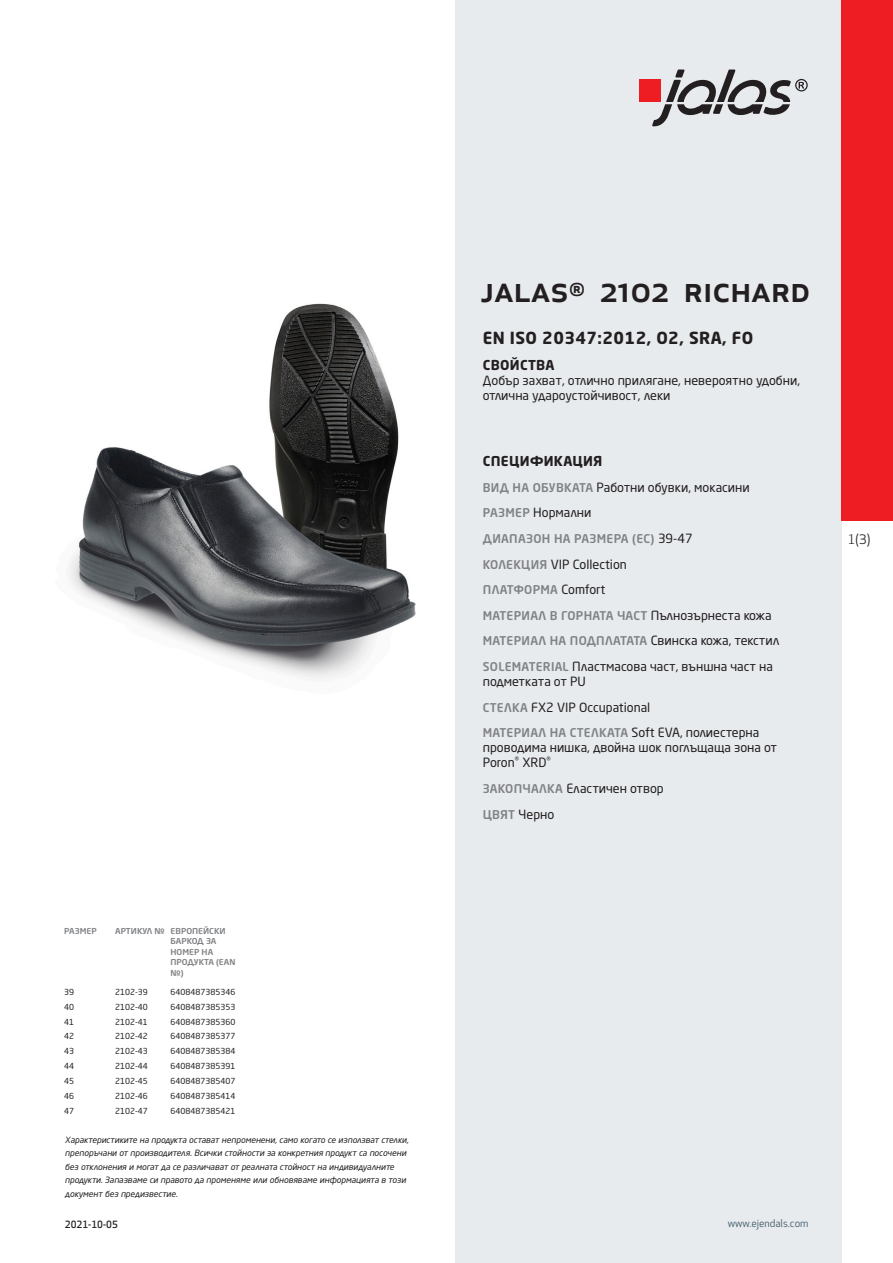
<style>
.page{position:relative;width:893px;height:1263px;background:#fff}
.page>*{position:absolute;margin:0;border:0;box-sizing:border-box;transform-origin:0 0}
.prodname{font:500 36px "Apex New";color:#231f20}
.Funktion_body{font:700 16.5px "Neo Sans Pro Cyr";letter-spacing:.025em;color:#231f20}
.Funktion_body-2{font:700 13.5px "Neo Sans Pro Cyr";letter-spacing:.025em;color:#231f20}
.t1{font:12.75px "Apex New";color:#231f20}
.Funktion_body-3{font:12.6px/15px "Neo Sans Pro Cyr";color:#231f20}
.Funktion_body-4{font:500 12px "Neo Sans Pro Cyr";letter-spacing:.025em;color:#808285}
.t2{font:10.5px "Apex New";color:#405968}
.t3{font:500 9.75px "Apex New";color:#231f20}
.t4{font:italic 8.55px/13.5px "Neo Sans Pro Cyr";color:#231f20}
.ArticleTable_body{font:8.25px "Neo Sans Pro Cyr";color:#231f20}
.ArticeTable_header{font:500 8.1px/10.5px "Neo Sans Pro Cyr";color:#808285;scale:1.06 1}
.s1{font-weight:500;font-size:12px;color:#808285}
.s2{font-weight:400;font-size:12.6px;color:#231f20}
</style>
<div class="page">
<div style="left:455px;top:0;width:387px;height:1263px;background:#e8ebee"></div>
<div style="left:639px;top:80px;width:22px;height:22px;background:#ee1d23"></div>
<svg style="left:652px;top:70px;width:156px;height:56px"></svg>
<div style="left:842px;top:0;width:51px;height:520px;background:#ee1d23"></div>
<img style="left:69px;top:304px;width:346px;height:374px">
<p class="ArticeTable_header" style="left:64px;top:925px;width:32px">РАЗМЕР</p>
<p class="ArticeTable_header" style="left:115px;top:925px;width:48px">АРТИКУЛ №</p>
<p class="ArticeTable_header" style="left:171px;top:925px;width:63px">ЕВРОПЕЙСКИ<br>БАРКОД ЗА<br>НОМЕР НА<br>ПРОДУКТА (EAN №)</p>
<p class="ArticleTable_body" style="left:64px;top:987px;width:11px">39</p>
<p class="ArticleTable_body" style="left:115px;top:987px;width:34px">2102-39</p>
<p class="ArticleTable_body" style="left:171px;top:987px;width:66px">6408487385346</p>
<p class="ArticleTable_body" style="left:64px;top:1002px;width:11px">40</p>
<p class="ArticleTable_body" style="left:115px;top:1002px;width:34px">2102-40</p>
<p class="ArticleTable_body" style="left:171px;top:1002px;width:66px">6408487385353</p>
<p class="ArticleTable_body" style="left:64px;top:1016px;width:11px">41</p>
<p class="ArticleTable_body" style="left:115px;top:1016px;width:34px">2102-41</p>
<p class="ArticleTable_body" style="left:171px;top:1016px;width:66px">6408487385360</p>
<p class="ArticleTable_body" style="left:64px;top:1031px;width:11px">42</p>
<p class="ArticleTable_body" style="left:115px;top:1031px;width:34px">2102-42</p>
<p class="ArticleTable_body" style="left:171px;top:1031px;width:66px">6408487385377</p>
<p class="ArticleTable_body" style="left:64px;top:1046px;width:11px">43</p>
<p class="ArticleTable_body" style="left:115px;top:1046px;width:34px">2102-43</p>
<p class="ArticleTable_body" style="left:171px;top:1046px;width:66px">6408487385384</p>
<p class="ArticleTable_body" style="left:64px;top:1061px;width:11px">44</p>
<p class="ArticleTable_body" style="left:115px;top:1061px;width:34px">2102-44</p>
<p class="ArticleTable_body" style="left:171px;top:1061px;width:66px">6408487385391</p>
<p class="ArticleTable_body" style="left:64px;top:1076px;width:11px">45</p>
<p class="ArticleTable_body" style="left:115px;top:1076px;width:34px">2102-45</p>
<p class="ArticleTable_body" style="left:171px;top:1076px;width:66px">6408487385407</p>
<p class="ArticleTable_body" style="left:64px;top:1091px;width:11px">46</p>
<p class="ArticleTable_body" style="left:115px;top:1091px;width:34px">2102-46</p>
<p class="ArticleTable_body" style="left:171px;top:1091px;width:66px">6408487385414</p>
<p class="ArticleTable_body" style="left:64px;top:1105px;width:11px">47</p>
<p class="ArticleTable_body" style="left:115px;top:1105px;width:34px">2102-47</p>
<p class="ArticleTable_body" style="left:171px;top:1105px;width:66px">6408487385421</p>
<p class="t4" style="left:65px;top:1132px;width:345px">Характеристиките на продукта остават непроменени, само когато се използват стелки, препоръчани от производителя. Всички стойности за конкретния продукт са посочени без отклонения и могат да се различават от реалната стойност на индивидуалните продукти. Запазваме си правото да променяме или обновяваме информацията в този документ без предизвестие.</p>
<p class="t3" style="left:65px;top:1218px;width:54px">2021-10-05</p>
<p class="prodname" style="left:480px;top:265px;width:331px">JALAS<sup>®</sup> 2102 RICHARD</p>
<p class="Funktion_body" style="left:483px;top:327px;width:272px">EN ISO 20347:2012, O2, SRA, FO</p>
<p class="Funktion_body-2" style="left:483px;top:356px;width:73px">СВОЙСТВА</p>
<p class="Funktion_body-3" style="left:483px;top:372px;width:319px">Добър захват, отлично прилягане, невероятно удобни, отлична удароустойчивост, леки</p>
<p class="Funktion_body-2" style="left:483px;top:452px;width:121px">СПЕЦИФИКАЦИЯ</p>
<p class="Funktion_body-3" style="left:483px;top:479px;width:268px"><span class="s1">ВИД НА ОБУВКАТА</span> Работни обувки, мокасини</p>
<p class="Funktion_body-3" style="left:483px;top:505px;width:110px"><span class="s1">РАЗМЕР</span> Нормални</p>
<p class="Funktion_body-4" style="left:483px;top:531px;width:211px">ДИАПАЗОН НА РАЗМЕРА (ЕС) <span class="s2">39-47</span></p>
<p class="Funktion_body-3" style="left:483px;top:556px;width:146px"><span class="s1">КОЛЕКЦИЯ</span> VIP Collection</p>
<p class="Funktion_body-4" style="left:483px;top:582px;width:124px">ПЛАТФОРМА <span class="s2">Comfort</span></p>
<p class="Funktion_body-4" style="left:483px;top:608px;width:290px">МАТЕРИАЛ В ГОРНАТА ЧАСТ <span class="s2">Пълнозърнеста кожа</span></p>
<p class="Funktion_body-4" style="left:483px;top:633px;width:298px">МАТЕРИАЛ НА ПОДПЛАТАТА <span class="s2">Свинска кожа, текстил</span></p>
<p class="Funktion_body-3" style="left:483px;top:659px;width:292px"><span class="s1">SOLEMATERIAL</span> Пластмасова част, външна част на подметката от PU</p>
<p class="Funktion_body-3" style="left:483px;top:699px;width:169px"><span class="s1">СТЕЛКА</span> FX2 VIP Occupational</p>
<p class="Funktion_body-3" style="left:483px;top:725px;width:296px"><span class="s1">МАТЕРИАЛ НА СТЕЛКАТА</span> Soft EVA, полиестерна проводима нишка, двойна шок поглъщаща зона от<br>Poron<sup>®</sup> XRD<sup>®</sup></p>
<p class="Funktion_body-3" style="left:483px;top:781px;width:182px"><span class="s1">ЗАКОПЧАЛКА</span> Еластичен отвор</p>
<p class="Funktion_body-3" style="left:483px;top:806px;width:73px"><span class="s1">ЦВЯТ</span> Черно</p>
<p class="t1" style="left:848px;top:531px;width:24px">1(3)</p>
<p class="t2" style="left:728px;top:1217px;width:82px">www.ejendals.com</p>
</div>
